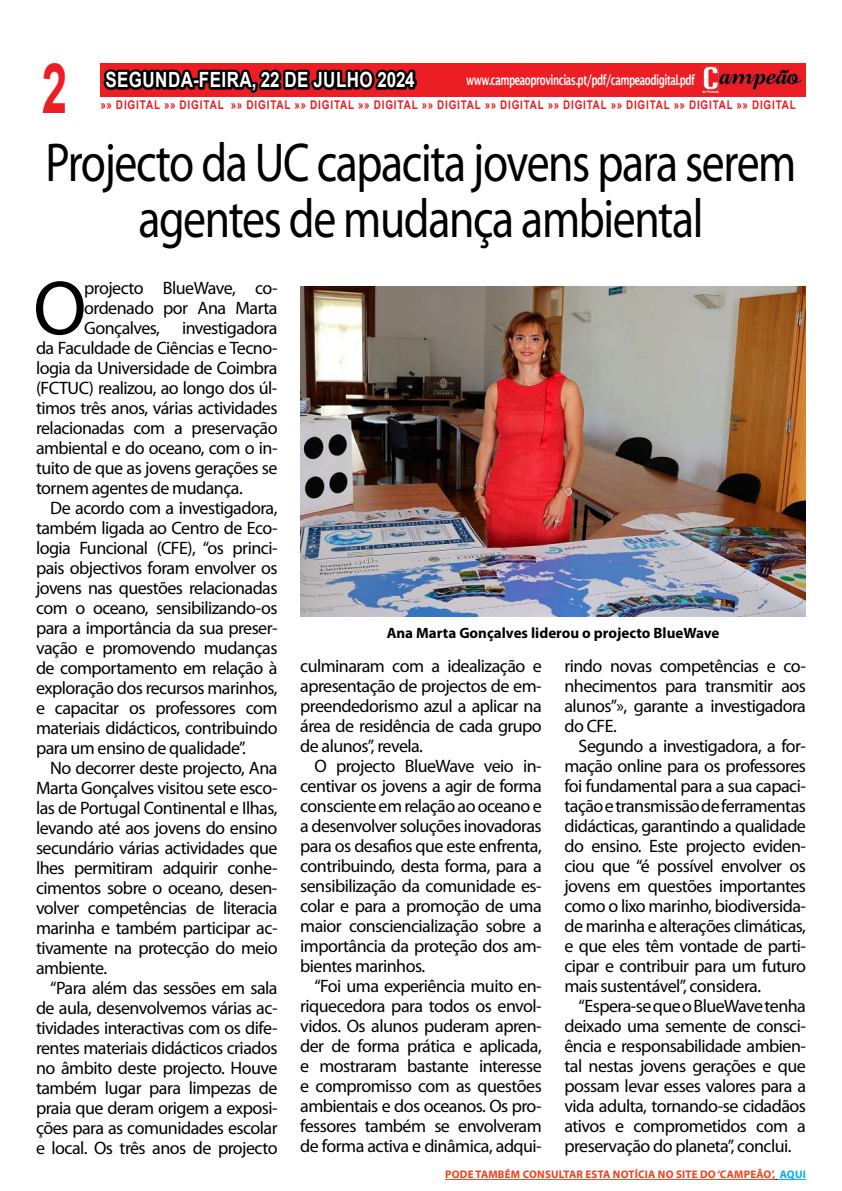
<style>
.page{position:relative;width:842px;height:1191px;background:#fff}
.page>*{position:absolute;margin:0;border:0;box-sizing:border-box;transform-origin:0 0}
.t1{font:77.3px "Myriad Pro";color:#000}
.t2{font:700 69.4px "Arial";color:#ed1d24;scale:.66 1}
.t3{font:55px/56px "Myriad Pro";letter-spacing:-.03em;color:#000;text-align:center;scale:.83 1}
.t4{font:700 21px "Arial";letter-spacing:.025em;color:#fff;scale:.81 1}
.t5{font:18px/20px "Myriad Pro";letter-spacing:-.03em;color:#000;text-align:justify}
.t6{font:700 15px "Myriad Pro";color:#000}
.t7{font:600 14px "Lucida Sans";letter-spacing:-.05em;color:#fff;scale:.67 1}
.t8{font:700 11.9px "Arial";letter-spacing:.085em;color:#ed1d24;scale:.83 1}
.t9{font:700 11px "Myriad Pro";letter-spacing:.02em;color:#ef4123}
.s1{font-size:12px}
.s2{color:#00aeef}
</style>
<div class="page">
<div style="left:100px;top:63px;width:706px;height:33px;background:#ed1d24"></div>
<svg style="left:100px;top:69px;width:319px;height:28px"></svg>
<img style="left:702px;top:66px;width:99px;height:27px">
<img style="left:300px;top:286px;width:506px;height:331px">
<hr style="left:445px;top:1179px;width:330px;height:1px;background:#ef4123">
<svg style="left:775px;top:1179px;width:31px;height:1px"></svg>
<h2 class="t2" style="left:42px;top:40px;width:40px">2</h2>
<p class="t4" style="left:105px;top:65px;width:383px">SEGUNDA-FEIRA, 22 DE JULHO 2024</p>
<p class="t7" style="left:466px;top:72px;width:343px">www.campeaoprovincias.pt/pdf/campeaodigital.pdf</p>
<p class="t8" style="left:100px;top:96px;width:831px"><span class="s1">»» DIGITAL »» DIGITAL »» DIGITAL »» DIGITAL »» DIGITAL</span> »» DIGITAL »» DIGITAL »» DIGITAL »» DIGITAL »» DIGITAL »» DIGITAL</p>
<h3 class="t3" style="left:46px;top:134px;width:906px">Projecto da UC capacita jovens para serem agentes de mudança ambiental</h3>
<h1 class="t1" style="left:33px;top:261px;width:55px">O</h1>
<p class="t5" style="left:84px;top:278px;width:195px">projecto BlueWave, co-</p>
<p class="t5" style="left:84px;top:298px;width:195px">ordenado por Ana Marta</p>
<p class="t5" style="left:84px;top:318px;width:195px">Gonçalves, investigadora</p>
<p class="t5" style="left:36px;top:338px;width:243px">da Faculdade de Ciências e Tecno-</p>
<p class="t5" style="left:36px;top:358px;width:243px">logia da Universidade de Coimbra</p>
<p class="t5" style="left:36px;top:378px;width:243px">(FCTUC) realizou, ao longo dos úl-</p>
<p class="t5" style="left:36px;top:398px;width:243px">timos três anos, várias actividades</p>
<p class="t5" style="left:36px;top:418px;width:243px">relacionadas com a preservação</p>
<p class="t5" style="left:36px;top:438px;width:243px">ambiental e do oceano, com o in-</p>
<p class="t5" style="left:36px;top:458px;width:243px">tuito de que as jovens gerações se</p>
<p class="t5" style="left:36px;top:478px;width:208px">tornem agentes de mudança.</p>
<p class="t5" style="left:50px;top:498px;width:229px">De acordo com a investigadora,</p>
<p class="t5" style="left:36px;top:518px;width:243px">também ligada ao Centro de Eco-</p>
<p class="t5" style="left:36px;top:538px;width:243px">logia Funcional (CFE), “os princi-</p>
<p class="t5" style="left:36px;top:558px;width:243px">pais objectivos foram envolver os</p>
<p class="t5" style="left:36px;top:578px;width:243px">jovens nas questões relacionadas</p>
<p class="t5" style="left:36px;top:598px;width:243px">com o oceano, sensibilizando-os</p>
<p class="t5" style="left:36px;top:618px;width:243px">para a importância da sua preser-</p>
<p class="t5" style="left:36px;top:638px;width:243px">vação e promovendo mudanças</p>
<p class="t5" style="left:36px;top:658px;width:243px">de comportamento em relação à</p>
<p class="t5" style="left:36px;top:678px;width:243px">exploração dos recursos marinhos,</p>
<p class="t5" style="left:36px;top:698px;width:243px">e capacitar os professores com</p>
<p class="t5" style="left:36px;top:718px;width:243px">materiais didácticos, contribuindo</p>
<p class="t5" style="left:36px;top:738px;width:211px">para um ensino de qualidade”.</p>
<p class="t5" style="left:50px;top:758px;width:229px">No decorrer deste projecto, Ana</p>
<p class="t5" style="left:36px;top:778px;width:243px">Marta Gonçalves visitou sete esco-</p>
<p class="t5" style="left:36px;top:798px;width:243px">las de Portugal Continental e Ilhas,</p>
<p class="t5" style="left:36px;top:818px;width:243px">levando até aos jovens do ensino</p>
<p class="t5" style="left:36px;top:838px;width:243px">secundário várias actividades que</p>
<p class="t5" style="left:36px;top:858px;width:243px">lhes permitiram adquirir conhe-</p>
<p class="t5" style="left:36px;top:878px;width:243px">cimentos sobre o oceano, desen-</p>
<p class="t5" style="left:36px;top:898px;width:243px">volver competências de literacia</p>
<p class="t5" style="left:36px;top:918px;width:243px">marinha e também participar ac-</p>
<p class="t5" style="left:36px;top:938px;width:243px">tivamente na protecção do meio</p>
<p class="t5" style="left:36px;top:958px;width:73px">ambiente.</p>
<p class="t5" style="left:50px;top:978px;width:229px">“Para além das sessões em sala</p>
<p class="t5" style="left:36px;top:998px;width:243px">de aula, desenvolvemos várias ac-</p>
<p class="t5" style="left:36px;top:1018px;width:243px">tividades interactivas com os dife-</p>
<p class="t5" style="left:36px;top:1038px;width:243px">rentes materiais didácticos criados</p>
<p class="t5" style="left:36px;top:1058px;width:243px">no âmbito deste projecto. Houve</p>
<p class="t5" style="left:36px;top:1078px;width:243px">também lugar para limpezas de</p>
<p class="t5" style="left:36px;top:1098px;width:243px">praia que deram origem a exposi-</p>
<p class="t5" style="left:36px;top:1118px;width:243px">ções para as comunidades escolar</p>
<p class="t5" style="left:36px;top:1138px;width:243px">e local. Os três anos de projecto</p>
<p class="t6" style="left:387px;top:622px;width:334px">Ana Marta Gonçalves liderou o projecto BlueWave</p>
<p class="t5" style="left:300px;top:656px;width:243px">culminaram com a idealização e apresentação de projectos de em&shy;preendedorismo azul a aplicar na área de residência de cada grupo de alunos”, revela.</p>
<p class="t5" style="left:300px;top:756px;width:243px;text-indent:14px">O projecto BlueWave veio in&shy;centivar os jovens a agir de forma consciente em relação ao oceano e a desenvolver soluções inovadoras para os desafios que este enfrenta, contribuindo, desta forma, para a sensibilização da comunidade es&shy;colar e para a promoção de uma maior consciencialização sobre a importância da proteção dos am&shy;bientes marinhos.</p>
<p class="t5" style="left:300px;top:976px;width:243px;text-indent:14px">“Foi uma experiência muito en&shy;riquecedora para todos os envol&shy;vidos. Os alunos puderam apren&shy;der de forma prática e aplicada, e mostraram bastante interesse e compromisso com as questões ambientais e dos oceanos. Os pro&shy;fessores também se envolveram de forma activa e dinâmica, adqui-</p>
<p class="t5" style="left:564px;top:656px;width:243px">rindo novas competências e co&shy;nhecimentos para transmitir aos alunos”», garante a investigadora do CFE.</p>
<p class="t5" style="left:564px;top:736px;width:243px;text-indent:14px">Segundo a investigadora, a for&shy;mação online para os professores foi fundamental para a sua capaci&shy;tação e transmissão de ferramentas didácticas, garantindo a qualidade do ensino. Este projecto eviden&shy;ciou que “é possível envolver os jovens em questões importantes como o lixo marinho, biodiversida&shy;de marinha e alterações climáticas, e que eles têm vontade de parti&shy;cipar e contribuir para um futuro mais sustentável”, considera.</p>
<p class="t5" style="left:564px;top:996px;width:243px;text-indent:14px">“Espera-se que o BlueWave tenha deixado uma semente de consci&shy;ência e responsabilidade ambien&shy;tal nestas jovens gerações e que possam levar esses valores para a vida adulta, tornando-se cidadãos ativos e comprometidos com a preservação do planeta”, conclui.</p>
<p class="t9" style="left:445px;top:1167px;width:356px">PODE TAMBÉM CONSULTAR ESTA NOTÍCIA NO SITE DO ‘CAMPEÃO’, <span class="s2">aqui</span></p>
</div>
